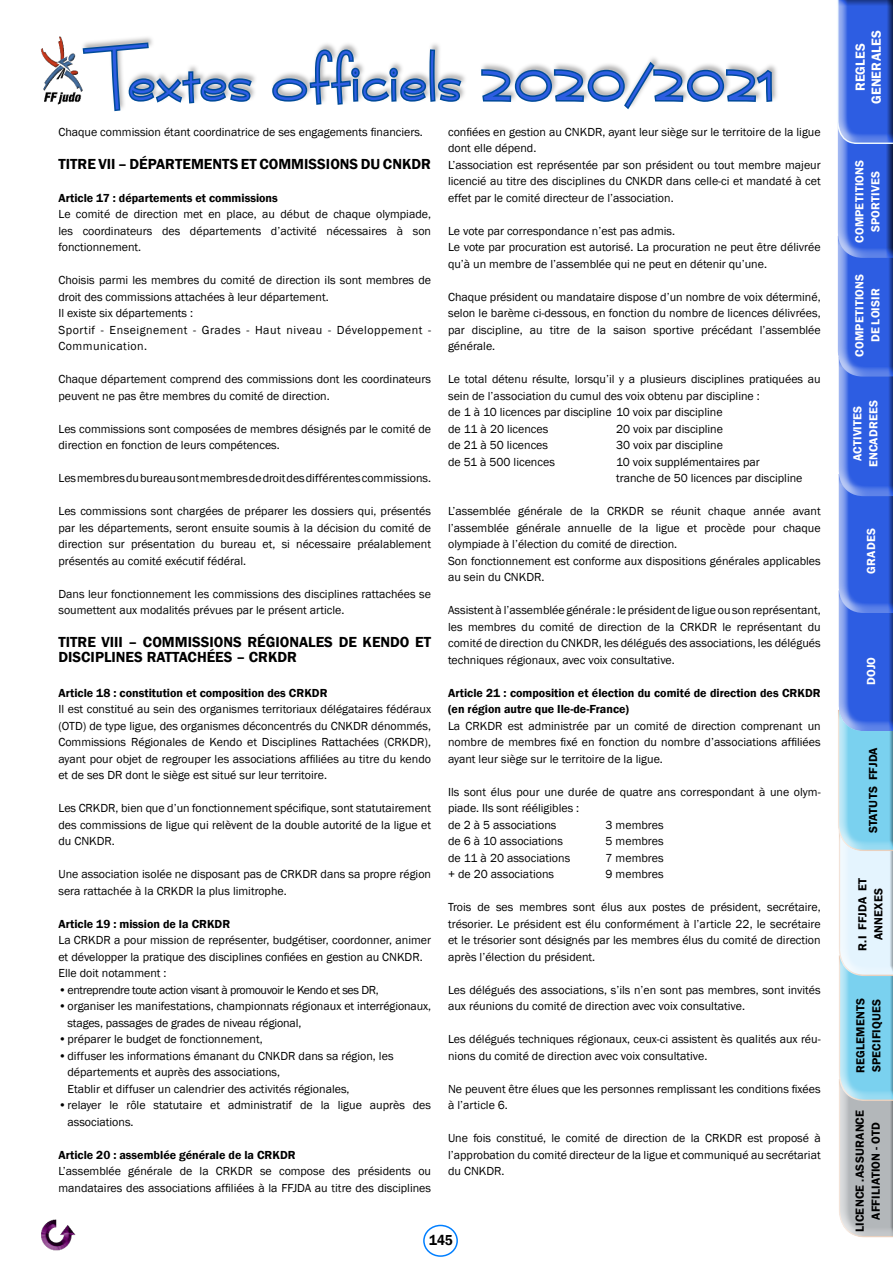
<style>
.page{position:relative;width:893px;height:1263px;background:#fff}
.page>*{position:absolute;margin:0;border:0;box-sizing:border-box;transform-origin:0 0}
.t1{font:67.5px "Youthing October Fourteen";color:#2d5de2}
.t2{font:600 15px/15px "Franklin Gothic";color:#000}
.t3{font:600 14.85px "Franklin Gothic";color:#000;scale:.91 1}
.t4{font:600 13.5px/15.9px "Franklin Gothic";letter-spacing:.015em;color:#fff;text-align:center}
.t5{font:12px/16.5px "Franklin Gothic";color:#000}
.t6{font:600 12px/15.9px "Franklin Gothic";color:#000}
.t7{font:600 12px/15.9px "Franklin Gothic";letter-spacing:.015em;color:#fff;text-align:center}
.t8{font:12px "Franklin Gothic";letter-spacing:-.03em;color:#000}
.s1{font-size:90px}
</style>
<div class="page">
<div style="left:423px;top:1225px;width:35px;height:32px;border:2px solid #007fff;border-radius:50%"></div>
<div style="left:27px;top:24px;width:69px;height:82px;background:#000;opacity:.5"></div>
<div style="left:80px;top:34px;width:699px;height:78px;background:#fff"></div>
<svg style="left:81px;top:41px;width:173px;height:71px"></svg>
<svg style="left:272px;top:47px;width:191px;height:58px"></svg>
<svg style="left:481px;top:59px;width:293px;height:51px"></svg>
<svg style="left:837px;top:155px;width:56px;height:1083px;background:#759de1"></svg>
<div style="left:830px;top:0;width:63px;height:153px;background:#000;opacity:.75"></div>
<div style="left:29px;top:1207px;width:58px;height:43px;background:#000;opacity:.75"></div>
<h1 class="t1" style="left:104px;top:37px;width:672px">Textes officiels <span class="s1">2020/2021</span></h1>
<p class="t5" style="left:58px;top:124px;width:366px">Chaque commission étant coordinatrice de ses engagements financiers.</p>
<p class="t2" style="left:58px;top:156px;width:374px">TITRE VII – DÉPARTEMENTS ET COMMISSIONS DU CNKDR</p>
<p class="t6" style="left:58px;top:190px;width:221px">Article 17 : départements et commissions</p>
<p class="t5" style="left:58px;top:206px;width:374px;text-align:justify">Le comité de direction met en place, au début de chaque olympiade, les coordinateurs des départements d’activité nécessaires à son fonctionnement.</p>
<p class="t5" style="left:58px;top:272px;width:374px">Choisis parmi les membres du comité de direction ils sont membres de droit des commissions attachées à leur département.<br>Il existe six départements :<br>Sportif - Enseignement - Grades - Haut niveau - Développement - Communication.</p>
<p class="t5" style="left:58px;top:371px;width:374px">Chaque département comprend des commissions dont les coordinateurs peuvent ne pas être membres du comité de direction.</p>
<p class="t5" style="left:58px;top:421px;width:374px">Les commissions sont composées de membres désignés par le comité de direction en fonction de leurs compétences.</p>
<p class="t5" style="left:58px;top:470px;width:374px">Les membres du bureau sont membres de droit des différentes commissions.</p>
<p class="t5" style="left:58px;top:503px;width:374px;text-align:justify">Les commissions sont chargées de préparer les dossiers qui, présentés par les départements, seront ensuite soumis à la décision du comité de direction sur présentation du bureau et, si nécessaire préalablement présentés au comité exécutif fédéral.</p>
<p class="t5" style="left:58px;top:586px;width:374px">Dans leur fonctionnement les commissions des disciplines rattachées se soumettent aux modalités prévues par le présent article.</p>
<p class="t2" style="left:58px;top:635px;width:374px">TITRE VIII – COMMISSIONS RÉGIONALES DE KENDO ET<br>DISCIPLINES RATTACHÉES – CRKDR</p>
<p class="t6" style="left:58px;top:685px;width:271px">Article 18 : constitution et composition des CRKDR</p>
<p class="t5" style="left:58px;top:701px;width:374px;text-align:justify">Il est constitué au sein des organismes territoriaux délégataires fédéraux (OTD) de type ligue, des organismes déconcentrés du CNKDR dénommés, Commissions Régionales de Kendo et Disciplines Rattachées (CRKDR), ayant pour objet de regrouper les associations affiliées au titre du kendo et de ses DR dont le siège est situé sur leur territoire.</p>
<p class="t5" style="left:58px;top:800px;width:374px;text-align:justify">Les CRKDR, bien que d’un fonctionnement spécifique, sont statutairement des commissions de ligue qui relèvent de la double autorité de la ligue et du CNKDR.</p>
<p class="t5" style="left:58px;top:866px;width:374px">Une association isolée ne disposant pas de CRKDR dans sa propre région sera rattachée à la CRKDR la plus limitrophe.</p>
<p class="t6" style="left:58px;top:916px;width:173px">Article 19 : mission de la CRKDR</p>
<p class="t5" style="left:58px;top:932px;width:374px">La CRKDR a pour mission de représenter, budgétiser, coordonner, animer et développer la pratique des disciplines confiées en gestion au CNKDR.<br>Elle doit notamment :</p>
<p class="t8" style="left:58px;top:982px;width:322px">•entreprendre toute action visant à promouvoir le Kendo et ses DR,</p>
<p class="t5" style="left:67px;top:998px;width:365px;text-indent:-9px">•organiser les manifestations, championnats régionaux et interrégionaux, stages, passages de grades de niveau régional,</p>
<p class="t5" style="left:58px;top:1031px;width:206px">•préparer le budget de fonctionnement,</p>
<p class="t5" style="left:67px;top:1048px;width:328px;text-indent:-9px">•diffuser les informations émanant du CNKDR dans sa région, les départements et auprès des associations,<br>Etablir et diffuser un calendrier des activités régionales,</p>
<p class="t5" style="left:67px;top:1097px;width:365px;text-indent:-9px">•relayer le rôle statutaire et administratif de la ligue auprès des associations.</p>
<p class="t6" style="left:58px;top:1147px;width:239px">Article 20 : assemblée générale de la CRKDR</p>
<p class="t5" style="left:58px;top:1163px;width:374px">L’assemblée générale de la CRKDR se compose des présidents ou mandataires des associations affiliées à la FFJDA au titre des disciplines</p>
<p class="t5" style="left:448px;top:124px;width:374px">confiées en gestion au CNKDR, ayant leur siège sur le territoire de la ligue dont elle dépend.<br>L’association est représentée par son président ou tout membre majeur licencié au titre des disciplines du CNKDR dans celle-ci et mandaté à cet effet par le comité directeur de l’association.</p>
<p class="t5" style="left:448px;top:223px;width:374px">Le vote par correspondance n’est pas admis.<br>Le vote par procuration est autorisé. La procuration ne peut être délivrée qu’à un membre de l’assemblée qui ne peut en détenir qu’une.</p>
<p class="t5" style="left:448px;top:289px;width:374px;text-align:justify">Chaque président ou mandataire dispose d’un nombre de voix déterminé, selon le barème ci-dessous, en fonction du nombre de licences délivrées, par discipline, au titre de la saison sportive précédant l’assemblée générale.</p>
<p class="t5" style="left:448px;top:371px;width:374px">Le total détenu résulte, lorsqu’il y a plusieurs disciplines pratiquées au sein de l’association du cumul des voix obtenu par discipline :<br>de 1 à 10 licences par discipline 10 voix par discipline<br>de 11 à 20 licences</p>
<p class="t5" style="left:616px;top:421px;width:108px">20 voix par discipline</p>
<p class="t5" style="left:448px;top:437px;width:102px">de 21 à 50 licences</p>
<p class="t5" style="left:616px;top:437px;width:108px">30 voix par discipline</p>
<p class="t5" style="left:448px;top:454px;width:108px">de 51 à 500 licences</p>
<p class="t5" style="left:616px;top:454px;width:188px">10 voix supplémentaires par<br>tranche de 50 licences par discipline</p>
<p class="t5" style="left:448px;top:503px;width:374px">L’assemblée générale de la CRKDR se réunit chaque année avant l’assemblée générale annuelle de la ligue et procède pour chaque olympiade à l’élection du comité de direction.<br>Son fonctionnement est conforme aux dispositions générales applicables au sein du CNKDR.</p>
<p class="t5" style="left:448px;top:602px;width:374px;text-align:justify">Assistent à l’assemblée générale : le président de ligue ou son représentant, les membres du comité de direction de la CRKDR le représentant du comité de direction du CNKDR, les délégués des associations, les délégués techniques régionaux, avec voix consultative.</p>
<p class="t6" style="left:448px;top:684px;width:374px;line-height:16.5px">Article 21 : composition et élection du comité de direction des CRKDR (en région autre que Ile-de-France)</p>
<p class="t5" style="left:448px;top:718px;width:374px;text-align:justify">La CRKDR est administrée par un comité de direction comprenant un nombre de membres fixé en fonction du nombre d’associations affiliées ayant leur siège sur le territoire de la ligue.</p>
<p class="t5" style="left:448px;top:784px;width:374px">Ils sont élus pour une durée de quatre ans correspondant à une olym&shy;piade. Ils sont rééligibles :<br>de 2 à 5 associations</p>
<p class="t5" style="left:606px;top:817px;width:60px">3 membres</p>
<p class="t5" style="left:448px;top:833px;width:116px">de 6 à 10 associations</p>
<p class="t5" style="left:606px;top:833px;width:60px">5 membres</p>
<p class="t5" style="left:448px;top:850px;width:124px">de 11 à 20 associations</p>
<p class="t5" style="left:606px;top:850px;width:60px">7 membres</p>
<p class="t5" style="left:448px;top:866px;width:107px">+ de 20 associations</p>
<p class="t5" style="left:606px;top:866px;width:60px">9 membres</p>
<p class="t5" style="left:448px;top:899px;width:374px;text-align:justify">Trois de ses membres sont élus aux postes de président, secrétaire, trésorier. Le président est élu conformément à l’article 22, le secrétaire et le trésorier sont désignés par les membres élus du comité de direction après l’élection du président.</p>
<p class="t5" style="left:448px;top:982px;width:374px">Les délégués des associations, s’ils n’en sont pas membres, sont invités aux réunions du comité de direction avec voix consultative.</p>
<p class="t5" style="left:448px;top:1031px;width:374px">Les délégués techniques régionaux, ceux-ci assistent ès qualités aux réu&shy;nions du comité de direction avec voix consultative.</p>
<p class="t5" style="left:448px;top:1081px;width:374px">Ne peuvent être élues que les personnes remplissant les conditions fixées à l’article 6.</p>
<p class="t5" style="left:448px;top:1130px;width:374px;text-align:justify">Une fois constitué, le comité de direction de la CRKDR est proposé à l’approbation du comité directeur de la ligue et communiqué au secrétariat du CNKDR.</p>
<p class="t3" style="left:429px;top:1231px;width:28px">145</p>
<p class="t4" style="left:852px;top:104px;width:76px;rotate:-90deg">REGLES<br>GENERALES</p>
<p class="t7" style="left:852px;top:243px;width:85px;rotate:-90deg">COMPETITIONS<br>SPORTIVES</p>
<p class="t7" style="left:852px;top:357px;width:85px;rotate:-90deg">COMPETITIONS<br>DE LOISIR</p>
<p class="t7" style="left:850px;top:467px;width:69px;rotate:-90deg">ACTIVITES<br>ENCADREES</p>
<p class="t7" style="left:863px;top:574px;width:47px;rotate:-90deg">GRADES</p>
<p class="t7" style="left:863px;top:685px;width:30px;rotate:-90deg">DOJO</p>
<p class="t6" style="left:865px;top:833px;width:88px;rotate:-90deg">STATUTS FFJDA</p>
<p class="t6" style="left:855px;top:951px;width:74px;text-align:center;rotate:-90deg">R.I FFJDA ET<br>ANNEXES</p>
<p class="t6" style="left:853px;top:1073px;width:77px;rotate:-90deg">REGLEMENTS<br>SPECIFIQUES</p>
<p class="t6" style="left:852px;top:1232px;width:124px;text-align:center;rotate:-90deg">LICENCE .ASSURANCE<br>AFFILIATION - OTD</p>
</div>
